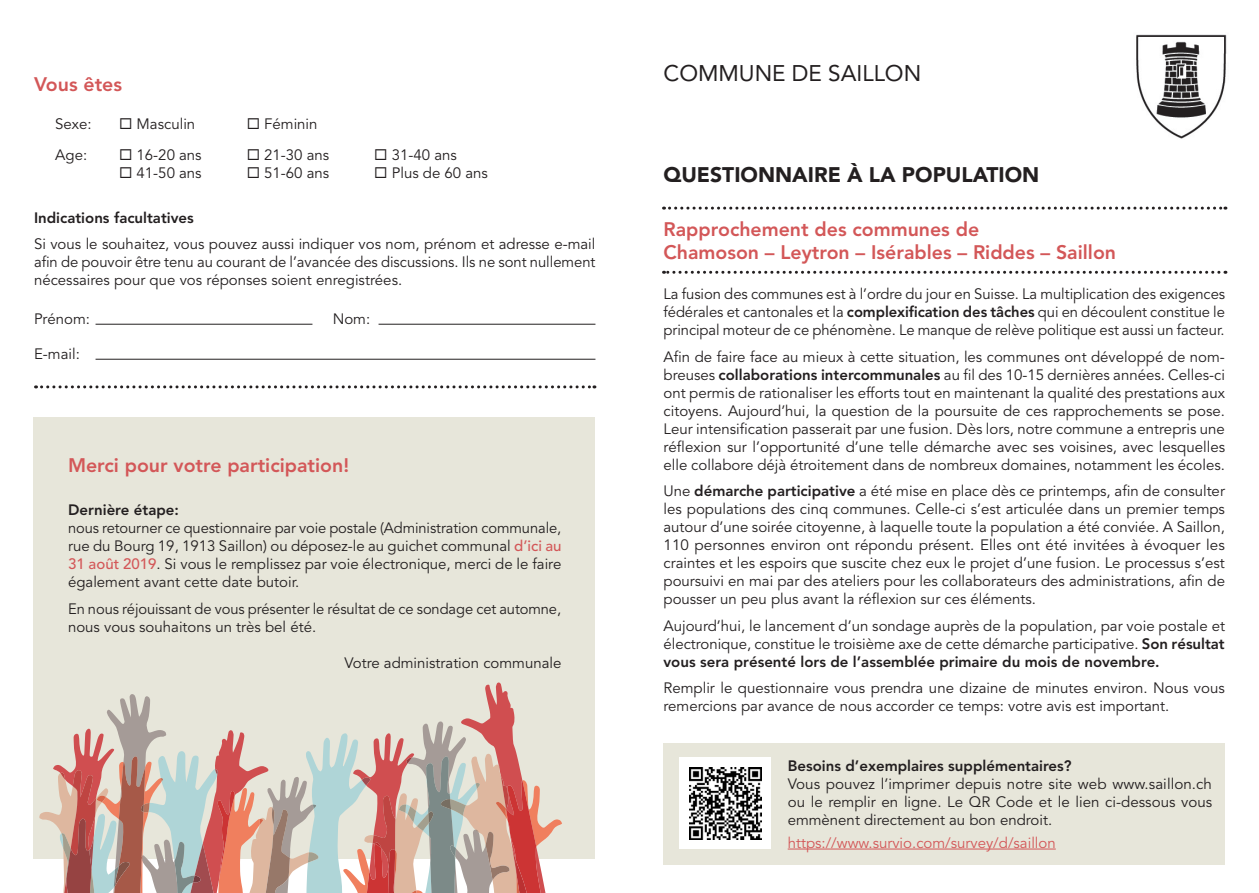
<style>
.page{position:relative;width:1259px;height:893px;background:#fff}
.page>*{position:absolute;margin:0;border:0;box-sizing:border-box;transform-origin:0 0}
.t1{font:22.5px "Avenir";color:#231f20}
.t2{font:900 21px "Avenir";color:#231f20}
.t3{font:800 19.5px/23.4px "Avenir";color:#d35758}
.t4{font:15px/18px "Avenir";color:#231f20;text-align:justify}
.t5{font:800 15px "Avenir";color:#231f20}
.t6{font:15px "Avenir";color:#d35758}
.s1{font-weight:500;color:#d35758}
.s2{font-weight:800}
</style>
<div class="page">
<div style="left:663px;top:743px;width:562px;height:121px;background:#e7e6da"></div>
<div style="left:34px;top:418px;width:561px;height:441px;background:#e7e6da"></div>
<svg style="left:663px;top:271px;width:556px;height:3px"></svg>
<svg style="left:663px;top:207px;width:563px;height:3px"></svg>
<hr style="left:96px;top:324px;width:216px;height:1px;background:#231f20">
<hr style="left:378px;top:324px;width:217px;height:1px;background:#231f20">
<hr style="left:96px;top:359px;width:499px;height:1px;background:#231f20">
<div style="left:679px;top:757px;width:92px;height:92px;background:#fff"></div>
<img style="left:689px;top:767px;width:72px;height:72px">
<svg style="left:39px;top:682px;width:523px;height:211px"></svg>
<hr style="left:787px;top:849px;width:268px;height:1px;background:#d35758">
<svg style="left:36px;top:385px;width:559px;height:3px"></svg>
<img style="left:1136px;top:34px;width:91px;height:105px">
<h3 class="t3" style="left:34px;top:73px;width:90px">Vous êtes</h3>
<p class="t4" style="left:55px;top:116px;width:38px">Sexe:</p>
<p class="t4" style="left:119px;top:116px;width:78px">◻ Masculin</p>
<p class="t4" style="left:247px;top:116px;width:72px">◻ Féminin</p>
<p class="t4" style="left:55px;top:146px;width:33px">Age:</p>
<p class="t4" style="left:119px;top:146px;width:84px">◻ 16-20 ans</p>
<p class="t4" style="left:247px;top:146px;width:84px">◻ 21-30 ans</p>
<p class="t4" style="left:374px;top:146px;width:84px">◻ 31-40 ans</p>
<p class="t4" style="left:119px;top:164px;width:84px">◻ 41-50 ans</p>
<p class="t4" style="left:247px;top:164px;width:84px">◻ 51-60 ans</p>
<p class="t4" style="left:374px;top:164px;width:115px">◻ Plus de 60 ans</p>
<p class="t5" style="left:34px;top:209px;width:161px">Indications facultatives</p>
<p class="t4" style="left:34px;top:235px;width:563px">Si vous le souhaitez, vous pouvez aussi indiquer vos nom, prénom et adresse e-mail afin de pouvoir être tenu au courant de l’avancée des discussions. Ils ne sont nullement nécessaires pour que vos réponses soient enregistrées.</p>
<p class="t4" style="left:34px;top:311px;width:58px">Prénom:</p>
<p class="t4" style="left:333px;top:311px;width:39px">Nom:</p>
<p class="t4" style="left:34px;top:346px;width:47px">E-mail:</p>
<h3 class="t3" style="left:68px;top:453px;width:282px">Merci pour votre participation!</h3>
<p class="t5" style="left:68px;top:501px;width:112px">Dernière étape:</p>
<p class="t4" style="left:68px;top:520px;width:495px">nous retourner ce questionnaire par voie postale (Administration communale, rue du Bourg 19, 1913 Saillon) ou déposez-le au guichet communal <span class="s1">d’ici au 31 août 2019</span>. Si vous le remplissez par voie électronique, merci de le faire également avant cette date butoir.</p>
<p class="t4" style="left:68px;top:600px;width:494px">En nous réjouissant de vous présenter le résultat de ce sondage cet automne, nous vous souhaitons un très bel été.</p>
<p class="t4" style="left:344px;top:654px;width:218px">Votre administration communale</p>
<h1 class="t1" style="left:663px;top:60px;width:259px">COMMUNE DE SAILLON</h1>
<h2 class="t2" style="left:663px;top:161px;width:377px">QUESTIONNAIRE À LA POPULATION</h2>
<h3 class="t3" style="left:663px;top:217px;width:454px">Rapprochement des communes de<br>Chamoson – Leytron – Isérables – Riddes – Saillon</h3>
<p class="t4" style="left:663px;top:286px;width:563px">La fusion des communes est à l’ordre du jour en Suisse. La multiplication des exigences fédérales et cantonales et la <span class="s2">complexification des tâches</span> qui en découlent constitue le principal moteur de ce phénomène. Le manque de relève politique est aussi un facteur.</p>
<p class="t4" style="left:663px;top:348px;width:563px">Afin de faire face au mieux à cette situation, les communes ont développé de nom&shy;breuses <span class="s2">collaborations intercommunales</span> au fil des 10-15 dernières années. Celles-ci ont permis de rationaliser les efforts tout en maintenant la qualité des prestations aux citoyens. Aujourd’hui, la question de la poursuite de ces rapprochements se pose.<br>Leur intensification passerait par une fusion. Dès lors, notre commune a entrepris une réflexion sur l’opportunité d’une telle démarche avec ses voisines, avec lesquelles elle collabore déjà étroitement dans de nombreux domaines, notamment les écoles.</p>
<p class="t4" style="left:663px;top:483px;width:563px">Une <span class="s2">démarche participative</span> a été mise en place dès ce printemps, afin de consulter les populations des cinq communes. Celle-ci s’est articulée dans un premier temps autour d’une soirée citoyenne, à laquelle toute la population a été conviée. A Saillon, 110 personnes environ ont répondu présent. Elles ont été invitées à évoquer les craintes et les espoirs que suscite chez eux le projet d’une fusion. Le processus s’est poursuivi en mai par des ateliers pour les collaborateurs des administrations, afin de pousser un peu plus avant la réflexion sur ces éléments.</p>
<p class="t4" style="left:663px;top:617px;width:563px">Aujourd’hui, le lancement d’un sondage auprès de la population, par voie postale et électronique, constitue le troisième axe de cette démarche participative. <span class="s2">Son résultat vous sera présenté lors de l’assemblée primaire du mois de novembre.</span></p>
<p class="t4" style="left:663px;top:680px;width:563px">Remplir le questionnaire vous prendra une dizaine de minutes environ. Nous vous remercions par avance de nous accorder ce temps: votre avis est important.</p>
<p class="t5" style="left:787px;top:757px;width:285px">Besoins d’exemplaires supplémentaires?</p>
<p class="t4" style="left:787px;top:775px;width:426px">Vous pouvez l’imprimer depuis notre site web www.saillon.ch ou le remplir en ligne. Le QR Code et le lien ci-dessous vous emmènent directement au bon endroit.</p>
<p class="t6" style="left:787px;top:834px;width:270px">https://www.survio.com/survey/d/saillon</p>
</div>
